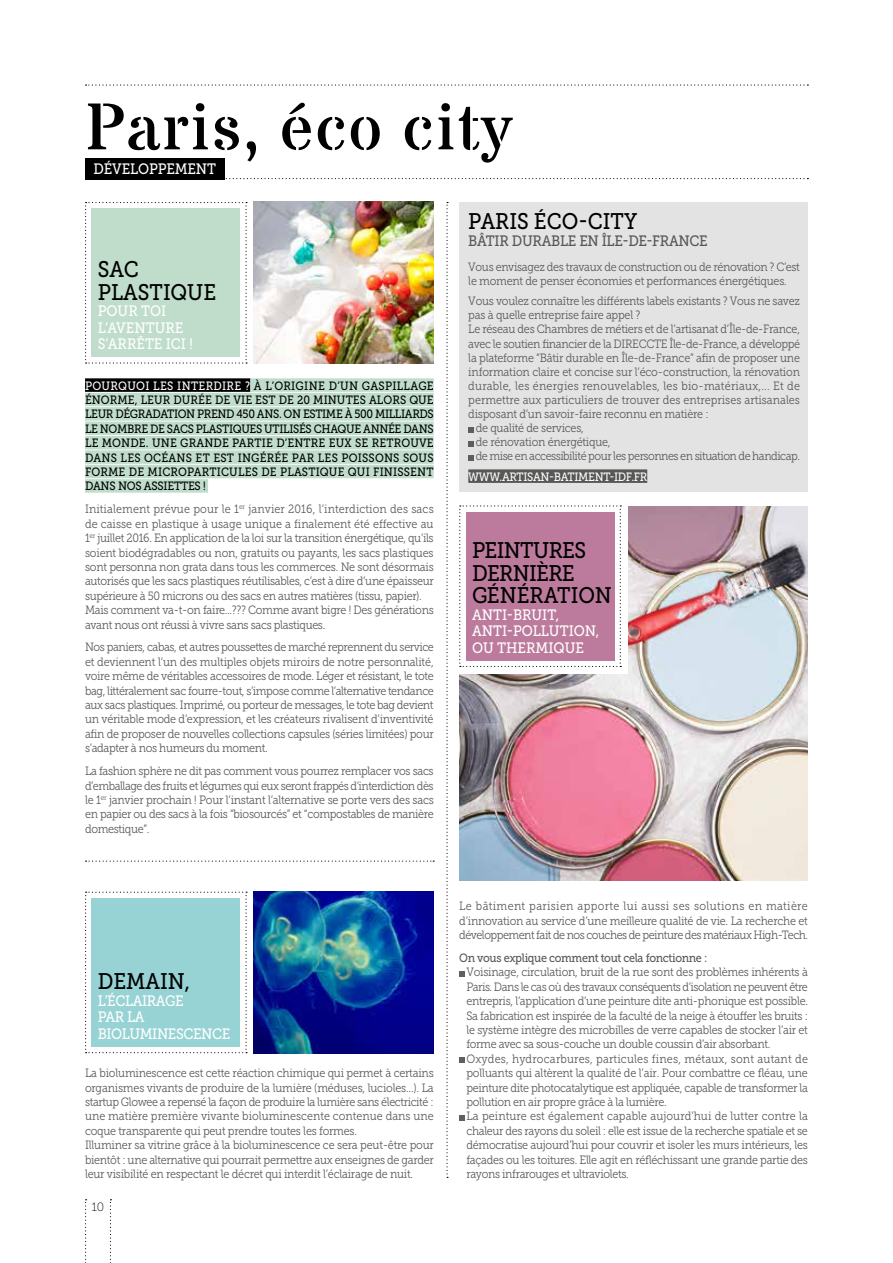
<style>
.page{position:relative;width:893px;height:1263px;background:#fff}
.page>*{position:absolute;margin:0;border:0;box-sizing:border-box;transform-origin:0 0}
.t1{font:66px "Stardos Stencil";letter-spacing:.025em;color:#000}
.t2{font:22.5px/22.5px "Museo Slab 500";letter-spacing:-.005em;color:#000;scale:.9 1}
.t3{font:22.5px/22.5px "Museo Slab 500";letter-spacing:-.03em;color:#000;scale:.9 1}
.t4{font:15px/16.5px "Museo Slab 500";letter-spacing:-.005em;color:#fff;scale:.9 1}
.t5{font:15px/16.5px "Museo Slab 500";letter-spacing:-.03em;color:#fff;scale:.9 1}
.t6{font:15px "Museo Slab 500";letter-spacing:-.02em;color:#575756;scale:.9 1}
.t7{font:12px/14.4px "Museo Slab 300";letter-spacing:-.025em;color:#575756;scale:.9 1}
.t8{font:12px/14.4px "Museo Slab 500";letter-spacing:.015em;color:#000;text-align:justify;scale:.9 1}
.t9{font:12px "Museo Slab 300";letter-spacing:-.045em;color:#575756;scale:.9 1}
.t10{font:12px "Museo Slab 300";color:#575756;scale:.9 1}
.t11{font:12px "Museo Slab 300";letter-spacing:.02em;color:#575756;scale:.9 1}
.t12{font:12px "Museo Slab 500";letter-spacing:-.03em;color:#575756;scale:.9 1}
.t13{font:12px "Museo Slab 500";letter-spacing:-.03em;color:#fff;scale:.9 1}
.t14{font:12px "Museo Slab 100";color:#000}
.s1{color:#fff}
</style>
<div class="page">
<img style="left:253px;top:202px;width:181px;height:162px">
<img style="left:253px;top:892px;width:181px;height:161px">
<svg style="left:85px;top:1199px;width:2px;height:64px"></svg>
<svg style="left:110px;top:1199px;width:1px;height:64px"></svg>
<svg style="left:86px;top:84px;width:722px;height:2px"></svg>
<svg style="left:225px;top:178px;width:583px;height:1px"></svg>
<div style="left:85px;top:158px;width:140px;height:21px;background:#000"></div>
<svg style="left:446px;top:202px;width:2px;height:976px"></svg>
<svg style="left:86px;top:860px;width:348px;height:2px"></svg>
<div style="left:85px;top:378px;width:165px;height:14px;background:#000"></div>
<div style="left:250px;top:378px;width:184px;height:14px;background:#c0ddcc"></div>
<div style="left:85px;top:393px;width:349px;height:13px;background:#c0ddcc"></div>
<div style="left:85px;top:407px;width:349px;height:14px;background:#c0ddcc"></div>
<div style="left:85px;top:422px;width:349px;height:13px;background:#c0ddcc"></div>
<div style="left:85px;top:436px;width:349px;height:13px;background:#c0ddcc"></div>
<div style="left:85px;top:450px;width:349px;height:14px;background:#c0ddcc"></div>
<div style="left:85px;top:465px;width:349px;height:13px;background:#c0ddcc"></div>
<div style="left:85px;top:479px;width:123px;height:14px;background:#c0ddcc"></div>
<svg style="left:85px;top:202px;width:162px;height:162px;background:#c6ded0"></svg>
<svg style="left:85px;top:892px;width:162px;height:161px;background:#a2d5d7"></svg>
<img style="left:459px;top:506px;width:349px;height:374px">
<div style="left:457px;top:503px;width:170px;height:170px;background:#fff"></div>
<svg style="left:459px;top:505px;width:162px;height:162px"></svg>
<svg style="left:459px;top:971px;width:5px;height:5px"></svg>
<svg style="left:459px;top:1057px;width:5px;height:6px"></svg>
<svg style="left:459px;top:1115px;width:5px;height:5px"></svg>
<div style="left:459px;top:202px;width:349px;height:289px;background:#e3e3e3"></div>
<div style="left:468px;top:469px;width:179px;height:14px;background:#575756"></div>
<svg style="left:468px;top:427px;width:5px;height:5px"></svg>
<svg style="left:468px;top:441px;width:5px;height:5px"></svg>
<svg style="left:468px;top:455px;width:5px;height:5px"></svg>
<h1 class="t1" style="left:85px;top:86px;width:428px">Paris, éco city</h1>
<p class="t4" style="left:94px;top:161px;width:138px">DÉVELOPPEMENT</p>
<h2 class="t2" style="left:98px;top:258px;width:133px">SAC<br>PLASTIQUE</h2>
<p class="t4" style="left:98px;top:303px;width:107px">POUR TOI<br>L’AVENTURE<br>S’ARRÊTE ICI !</p>
<p class="t8" style="left:85px;top:378px;width:389px"><span class="s1">POURQUOI LES INTERDIRE ?</span> À L’ORIGINE D’UN GASPILLAGE ÉNORME, LEUR DURÉE DE VIE EST DE 20 MINUTES ALORS QUE LEUR DÉGRADATION PREND 450 ANS. ON ESTIME À 500 MILLIARDS LE NOMBRE DE SACS PLASTIQUES UTILISÉS CHAQUE ANNÉE DANS LE MONDE. UNE GRANDE PARTIE D’ENTRE EUX SE RETROUVE DANS LES OCÉANS ET EST INGÉRÉE PAR LES POISSONS SOUS FORME DE MICROPARTICULES DE PLASTIQUE QUI FINISSENT DANS NOS ASSIETTES !</p>
<p class="t7" style="left:85px;top:502px;width:389px">Initialement prévue pour le 1<sup>er</sup> janvier 2016, l’interdiction des sacs de caisse en plastique à usage unique a finalement été effective au 1<sup>er</sup> juillet 2016. En application de la loi sur la transition énergétique, qu’ils soient biodégradables ou non, gratuits ou payants, les sacs plastiques sont personna non grata dans tous les commerces. Ne sont désormais autorisés que les sacs plastiques réutilisables, c’est à dire d’une épaisseur supérieure à 50 microns ou des sacs en autres matières (tissu, papier).<br>Mais comment va-t-on faire...??? Comme avant bigre ! Des générations avant nous ont réussi à vivre sans sacs plastiques.</p>
<p class="t7" style="left:85px;top:640px;width:389px;text-align:justify">Nos paniers, cabas, et autres poussettes de marché reprennent du service et deviennent l’un des multiples objets miroirs de notre personnalité, voire même de véritables accessoires de mode. Léger et résistant, le tote bag, littéralement sac fourre-tout, s’impose comme l’alternative tendance aux sacs plastiques. Imprimé, ou porteur de messages, le tote bag devient un véritable mode d’expression, et les créateurs rivalisent d’inventivité afin de proposer de nouvelles collections capsules (séries limitées) pour s’adapter à nos humeurs du moment.</p>
<p class="t7" style="left:85px;top:764px;width:389px;text-align:justify">La fashion sphère ne dit pas comment vous pourrez remplacer vos sacs d’emballage des fruits et légumes qui eux seront frappés d’interdiction dès le 1<sup>er</sup> janvier prochain ! Pour l’instant l’alternative se porte vers des sacs en papier ou des sacs à la fois “biosourcés” et “compostables de manière domestique”.</p>
<h2 class="t2" style="left:468px;top:210px;width:189px">PARIS ÉCO-CITY</h2>
<p class="t6" style="left:468px;top:232px;width:268px">BÂTIR DURABLE EN ÎLE-DE-FRANCE</p>
<p class="t7" style="left:468px;top:259px;width:370px">Vous envisagez des travaux de construction ou de rénovation ? C’est le moment de penser économies et performances énergétiques.</p>
<p class="t7" style="left:468px;top:294px;width:370px">Vous voulez connaître les différents labels existants ? Vous ne savez</p>
<p class="t7" style="left:468px;top:308px;width:193px">pas à quelle entreprise faire appel ?</p>
<p class="t7" style="left:468px;top:322px;width:370px">Le réseau des Chambres de métiers et de l’artisanat d’Île-de-France,</p>
<p class="t7" style="left:468px;top:336px;width:370px">avec le soutien financier de la DIRECCTE Île-de-France, a développé</p>
<p class="t7" style="left:468px;top:350px;width:370px">la plateforme “Bâtir durable en Île-de-France” afin de proposer une</p>
<p class="t7" style="left:468px;top:364px;width:370px">information claire et concise sur l’éco-construction, la rénovation</p>
<p class="t11" style="left:468px;top:379px;width:370px">durable, les énergies renouvelables, les bio-matériaux,... Et de</p>
<p class="t10" style="left:468px;top:393px;width:370px">permettre aux particuliers de trouver des entreprises artisanales</p>
<p class="t7" style="left:468px;top:407px;width:269px">disposant d’un savoir-faire reconnu en matière :</p>
<p class="t7" style="left:476px;top:421px;width:122px">de qualité de services,</p>
<p class="t7" style="left:476px;top:435px;width:151px">de rénovation énergétique,</p>
<p class="t9" style="left:476px;top:450px;width:362px">de mise en accessibilité pour les personnes en situation de handicap.</p>
<p class="t13" style="left:468px;top:470px;width:200px">WWW.ARTISAN-BATIMENT-IDF.FR</p>
<h2 class="t3" style="left:472px;top:539px;width:157px">PEINTURES<br>DERNIÈRE<br>GÉNÉRATION</h2>
<p class="t4" style="left:472px;top:606px;width:143px">ANTI-BRUIT,<br>ANTI-POLLUTION,<br>OU THERMIQUE</p>
<h2 class="t2" style="left:98px;top:970px;width:104px">DEMAIN,</h2>
<p class="t5" style="left:98px;top:993px;width:149px">L’ÉCLAIRAGE<br>PAR LA<br>BIOLUMINESCENCE</p>
<p class="t7" style="left:85px;top:1066px;width:389px">La bioluminescence est cette réaction chimique qui permet à certains organismes vivants de produire de la lumière (méduses, lucioles...). La startup Glowee a repensé la façon de produire la lumière sans électricité : une matière première vivante bioluminescente contenue dans une coque transparente qui peut prendre toutes les formes.<br>Illuminer sa vitrine grâce à la bioluminescence ce sera peut-être pour bientôt : une alternative qui pourrait permettre aux enseignes de garder leur visibilité en respectant le décret qui interdit l’éclairage de nuit.</p>
<p class="t14" style="left:92px;top:1201px;width:14px">10</p>
<p class="t7" style="left:459px;top:899px;width:389px;text-align:justify">Le bâtiment parisien apporte lui aussi ses solutions en matière d’innovation au service d’une meilleure qualité de vie. La recherche et développement fait de nos couches de peinture des matériaux High-Tech.</p>
<p class="t12" style="left:459px;top:951px;width:277px">On vous explique comment tout cela fonctionne :</p>
<p class="t7" style="left:466px;top:965px;width:381px">Voisinage, circulation, bruit de la rue sont des problèmes inhérents à Paris. Dans le cas où des travaux conséquents d’isolation ne peuvent être entrepris, l’application d’une peinture dite anti-phonique est possible.<br>Sa fabrication est inspirée de la faculté de la neige à étouffer les bruits : le système intègre des microbilles de verre capables de stocker l’air et forme avec sa sous-couche un double coussin d’air absorbant.<br>Oxydes, hydrocarbures, particules fines, métaux, sont autant de polluants qui altèrent la qualité de l’air. Pour combattre ce fléau, une peinture dite photocatalytique est appliquée, capable de transformer la pollution en air propre grâce à la lumière.<br>La peinture est également capable aujourd’hui de lutter contre la chaleur des rayons du soleil : elle est issue de la recherche spatiale et se démocratise aujourd’hui pour couvrir et isoler les murs intérieurs, les façades ou les toitures. Elle agit en réfléchissant une grande partie des rayons infrarouges et ultraviolets.</p>
</div>
